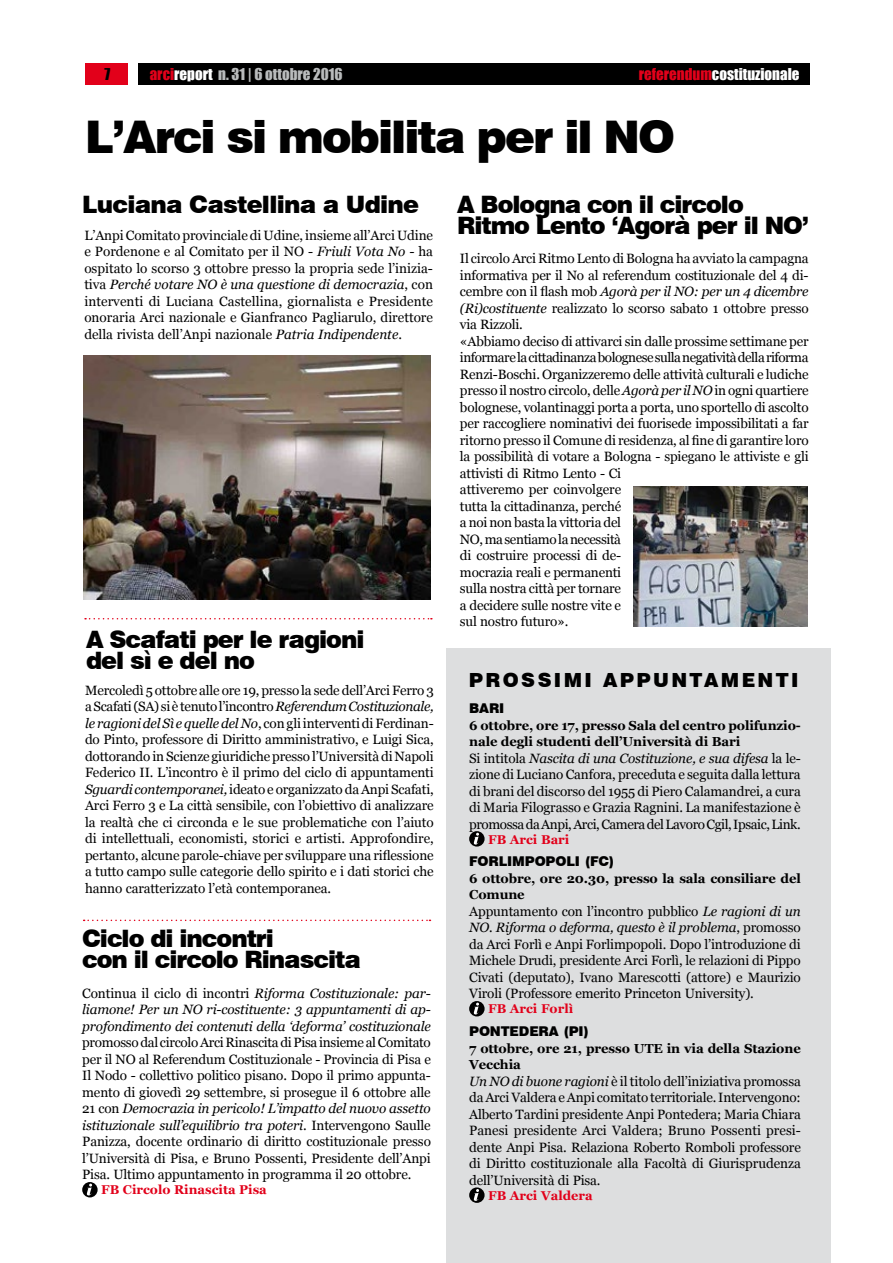
<style>
.page{position:relative;width:893px;height:1263px;background:#fff}
.page>*{position:absolute;margin:0;border:0;box-sizing:border-box;transform-origin:0 0}
.t1{font:900 45px "Swiss 721 BT";letter-spacing:-.045em;color:#000}
.t2{font:900 24px/21px "Swiss 721 BT";letter-spacing:-.045em;color:#000}
.t3{font:900 19.5px "Swiss 721 BT";letter-spacing:.12em;color:#000}
.t4{font:15px "Impact";color:#b9bbbc}
.t5{font:15px "Impact";color:#fff}
.t6{font:15px "Impact";color:#000}
.t7{font:13.5px/16.5px "Georgia";letter-spacing:-.015em;color:#000;text-align:justify}
.t8{font:italic 13.5px/16.5px "Georgia";letter-spacing:-.01em;color:#000;text-align:justify}
.t9{font:900 13.5px "Swiss 721 BT";letter-spacing:-.01em;color:#000}
.t10{font:700 13.05px/16.5px "Georgia";letter-spacing:-.01em;color:#000}
.t11{font:700 12.75px "Georgia";color:#e2001a}
.s1{color:#e2001a}
.s2{color:#fff}
.s3{font-style:italic}
.s4{font-style:normal}
</style>
<div class="page">
<div style="left:85px;top:64px;width:43px;height:21px;background:#e2001a"></div>
<div style="left:138px;top:64px;width:672px;height:21px;background:#000"></div>
<div style="left:446px;top:648px;width:385px;height:615px;background:#dddedf"></div>
<svg style="left:82px;top:1182px;width:16px;height:15px"></svg>
<svg style="left:87px;top:1183px;width:5px;height:12px"></svg>
<svg style="left:469px;top:831px;width:16px;height:15px"></svg>
<svg style="left:474px;top:833px;width:5px;height:11px"></svg>
<svg style="left:469px;top:1001px;width:16px;height:15px"></svg>
<svg style="left:474px;top:1003px;width:5px;height:11px"></svg>
<svg style="left:469px;top:1187px;width:16px;height:16px"></svg>
<svg style="left:474px;top:1189px;width:5px;height:12px"></svg>
<img style="left:634px;top:487px;width:174px;height:139px">
<img style="left:84px;top:355px;width:347px;height:245px">
<svg style="left:85px;top:618px;width:347px;height:1px"></svg>
<svg style="left:84px;top:919px;width:346px;height:2px"></svg>
<p class="t6" style="left:104px;top:62px;width:7px">7</p>
<p class="t4" style="left:150px;top:62px;width:194px"><span class="s1">arci</span><span class="s2">report</span> n. 31 | 6 ottobre 2016</p>
<p class="t5" style="left:639px;top:62px;width:162px"><span class="s1">referendum</span>costituzionale</p>
<h1 class="t1" style="left:85px;top:110px;width:553px">L’Arci si mobilita per il NO</h1>
<h2 class="t2" style="left:82px;top:194px;width:339px">Luciana Castellina a Udine</h2>
<p class="t7" style="left:84px;top:227px;width:350px">L’Anpi Comitato provinciale di Udine, insieme all’Arci Udine e Pordenone e al Comitato per il NO - <span class="s3">Friuli Vota No -</span> ha ospitato lo scorso 3 ottobre presso la propria sede l’inizia&shy;tiva <span class="s3">Perché votare NO è una questione di democrazia</span>, con interventi di Luciana Castellina, giornalista e Presidente onoraria Arci nazionale e Gianfranco Pagliarulo, direttore della rivista dell’Anpi nazionale <span class="s3">Patria Indipendente</span>.</p>
<h2 class="t2" style="left:86px;top:628px;width:280px">A Scafati per le ragioni del sì e del no</h2>
<p class="t7" style="left:85px;top:682px;width:350px">Mercoledì 5 ottobre alle ore 19, presso la sede dell’Arci Ferro 3 a Scafati (SA) si è tenuto l’incontro <span class="s3">Referendum Costituzionale, le ragioni del Sì e quelle del No</span>, con gli interventi di Ferdinan&shy;do Pinto, professore di Diritto amministrativo, e Luigi Sica, dottorando in Scienze giuridiche presso l’Università di Napoli Federico II. L’incontro è il primo del ciclo di appuntamenti <span class="s3">Sguardi contemporanei,</span> ideato e organizzato da Anpi Scafati, Arci Ferro 3 e La città sensibile, con l’obiettivo di analizzare la realtà che ci circonda e le sue problematiche con l’aiuto di intellettuali, economisti, storici e artisti. Approfondire, pertanto, alcune parole-chiave per sviluppare una riflessione a tutto campo sulle categorie dello spirito e i dati storici che hanno caratterizzato l’età contemporanea.</p>
<h2 class="t2" style="left:82px;top:928px;width:280px">Ciclo di incontri<br>con il circolo Rinascita</h2>
<p class="t8" style="left:82px;top:985px;width:350px"><span class="s4">Continua il ciclo di incontri</span> Riforma Costituzionale: par&shy;liamone! Per un NO ri-costituente: 3 appuntamenti di ap&shy;profondimento dei contenuti della ‘deforma’ costituzionale</p>
<p class="t7" style="left:82px;top:1035px;width:350px">promosso dal circolo Arci Rinascita di Pisa insieme al Comitato per il NO al Referendum Costituzionale - Provincia di Pisa e Il Nodo - collettivo politico pisano. Dopo il primo appunta&shy;mento di giovedì 29 settembre, si prosegue il 6 ottobre alle 21 con <span class="s3">Democrazia in pericolo! L’impatto del nuovo assetto istituzionale sull’equilibrio tra poteri</span>. Intervengono Saulle Panizza, docente ordinario di diritto costituzionale presso l’Università di Pisa, e Bruno Possenti, Presidente dell’Anpi Pisa. Ultimo appuntamento in programma il 20 ottobre.</p>
<p class="t11" style="left:101px;top:1182px;width:167px">FB Circolo Rinascita Pisa</p>
<h2 class="t2" style="left:457px;top:194px;width:354px">A Bologna con il circolo<br>Ritmo Lento ‘Agorà per il NO’</h2>
<p class="t7" style="left:460px;top:251px;width:350px;text-align:left">Il circolo Arci Ritmo Lento di Bologna ha avviato la campagna informativa per il No al referendum costituzionale del 4 di&shy;cembre con il flash mob <span class="s3">Agorà per il NO: per un 4 dicembre (Ri)costituente</span> realizzato lo scorso sabato 1 ottobre presso via Rizzoli.<br>«Abbiamo deciso di attivarci sin dalle prossime settimane per informare la cittadinanza bolognese sulla negatività della riforma Renzi-Boschi. Organizzeremo delle attività culturali e ludiche presso il nostro circolo, delle <span class="s3">Agorà per il NO</span> in ogni quartiere bolognese, volantinaggi porta a porta, uno sportello di ascolto per raccogliere nominativi dei fuorisede impossibilitati a far ritorno presso il Comune di residenza, al fine di garantire loro la possibilità di votare a Bologna - spiegano le attiviste e gli attivisti di Ritmo Lento - Ci<br>attiveremo per coinvolgere<br>tutta la cittadinanza, perché<br>a noi non basta la vittoria del<br>NO, ma sentiamo la necessità<br>di costruire processi di de-<br>mocrazia reali e permanenti<br>sulla nostra città per tornare<br>a decidere sulle nostre vite e<br>sul nostro futuro».</p>
<h3 class="t3" style="left:469px;top:668px;width:68px">Prossimi</h3>
<h3 class="t3" style="left:603px;top:668px;width:34px">appu</h3>
<h3 class="t3" style="left:671px;top:668px;width:126px">ntamenti</h3>
<p class="t9" style="left:469px;top:700px;width:37px">BARI</p>
<p class="t10" style="left:469px;top:717px;width:333px">6 ottobre, ore 17, presso Sala del centro polifunzio&shy;nale degli studenti dell’Università di Bari</p>
<p class="t7" style="left:469px;top:750px;width:333px">Si intitola <span class="s3">Nascita di una Costituzione, e sua difesa</span> la le&shy;zione di Luciano Canfora, preceduta e seguita dalla lettura di brani del discorso del 1955 di Piero Calamandrei, a cura di Maria Filograsso e Grazia Ragnini. La manifestazione è promossa da Anpi, Arci, Camera del Lavoro Cgil, Ipsaic, Link.</p>
<p class="t11" style="left:488px;top:831px;width:83px">FB Arci Bari</p>
<p class="t9" style="left:469px;top:853px;width:20px">FORL</p>
<p class="t9" style="left:507px;top:853px;width:109px">IMPOPOLI (FC)</p>
<p class="t10" style="left:469px;top:870px;width:333px">6 ottobre, ore 20.30, presso la sala consiliare del<br>Comune</p>
<p class="t7" style="left:469px;top:903px;width:333px">Appuntamento con l’incontro pubblico <span class="s3">Le ragioni di un NO. Riforma o deforma, questo è il problema</span>, promosso da Arci Forlì e Anpi Forlimpopoli. Dopo l’introduzione di Michele Drudi, presidente Arci Forlì, le relazioni di Pippo Civati (deputato), Ivano Marescotti (attore) e Maurizio Viroli (Professore emerito Princeton University).</p>
<p class="t11" style="left:488px;top:1001px;width:87px">FB Arci Forlì</p>
<p class="t9" style="left:469px;top:1023px;width:21px">PONTE</p>
<p class="t9" style="left:519px;top:1023px;width:21px">DERA</p>
<p class="t9" style="left:563px;top:1023px;width:27px">(PI)</p>
<p class="t10" style="left:469px;top:1040px;width:333px">7 ottobre, ore 21, presso UTE in via della Stazione<br>Vecchia</p>
<p class="t7" style="left:469px;top:1073px;width:333px"><span class="s3">Un NO di buone ragioni</span> è il titolo dell’iniziativa promossa da Arci Valdera e Anpi comitato territoriale. Intervengono:<br>Alberto Tardini presidente Anpi Pontedera; Maria Chiara Panesi presidente Arci Valdera; Bruno Possenti presi&shy;dente Anpi Pisa. Relaziona Roberto Romboli professore di Diritto costituzionale alla Facoltà di Giurisprudenza dell’Università di Pisa.</p>
<p class="t11" style="left:488px;top:1187px;width:106px">FB Arci Valdera</p>
</div>
